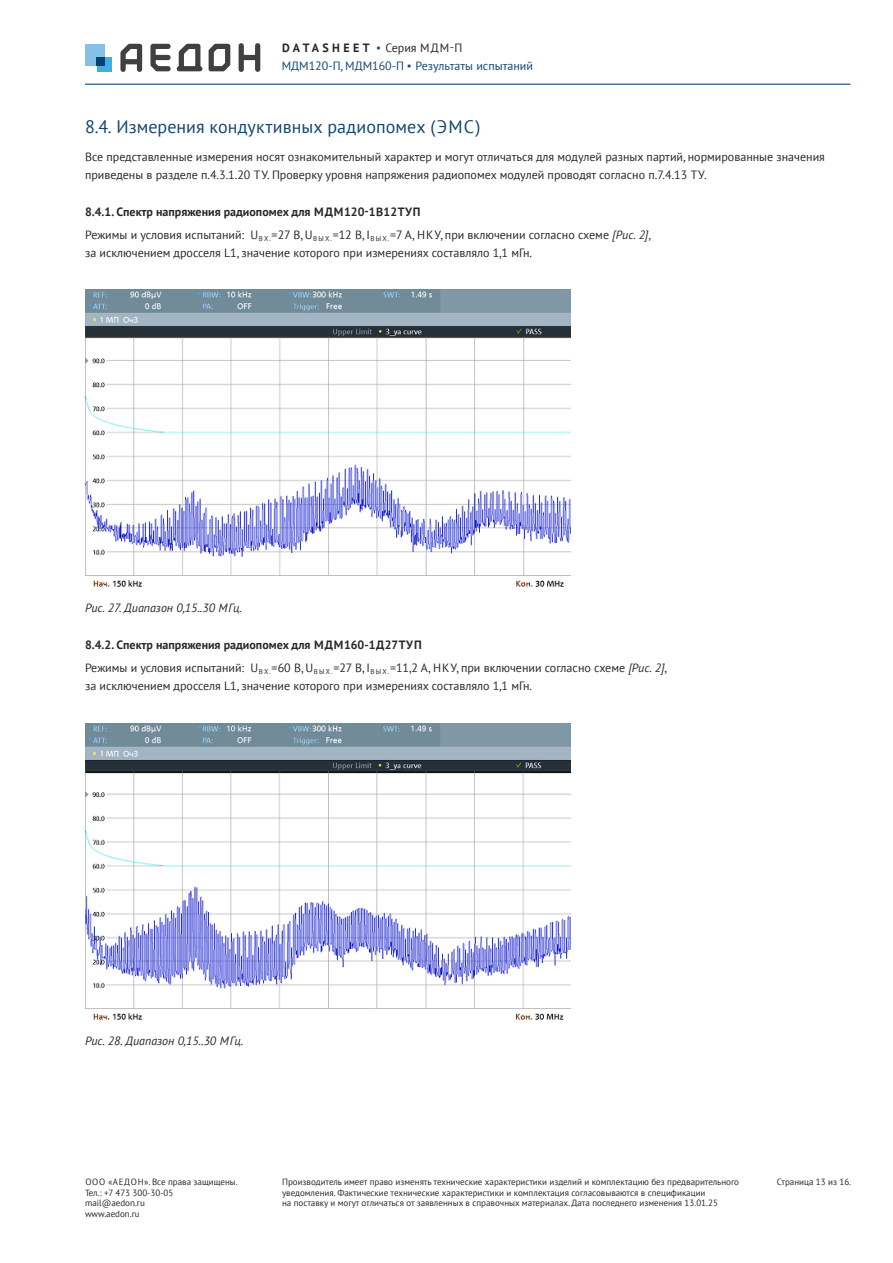
<style>
.page{position:relative;width:893px;height:1263px;background:#fff}
.page>*{position:absolute;margin:0;border:0;box-sizing:border-box;transform-origin:0 0}
.t1{font:18px "PT Sans";letter-spacing:.005em;color:#144672}
.t2{font:12px/22.2px "PT Sans";color:#282827}
.t3{font:italic 12px "PT Sans";color:#282827}
.t4{font:12px "PT Sans";color:#144672}
.t5{font:9px/10.8px "PT Sans";color:#282827}
.s1{font-weight:700}
.s2{font-family:"Arial";font-weight:900;color:#144672}
.s3{font-family:"Arial";font-weight:900}
.s4{font-style:italic}
</style>
<div class="page">
<hr style="left:85px;top:84px;width:765px;height:1px;background:#144672">
<svg style="left:239px;top:43px;width:21px;height:29px"></svg>
<svg style="left:177px;top:44px;width:25px;height:27px"></svg>
<svg style="left:209px;top:44px;width:21px;height:27px"></svg>
<svg style="left:150px;top:44px;width:21px;height:27px"></svg>
<svg style="left:120px;top:44px;width:22px;height:28px"></svg>
<div style="left:85px;top:44px;width:20px;height:22px;background:#83c1e9"></div>
<div style="left:97px;top:57px;width:14px;height:14px;background:#44ace1"></div>
<div style="left:97px;top:57px;width:8px;height:9px;background:#054371"></div>
<img style="left:85px;top:290px;width:485px;height:297px">
<img style="left:85px;top:723px;width:485px;height:297px">
<p class="t2" style="left:282px;top:36px;width:182px"><span class="s1">DATASHEET</span> <span class="s2">▪</span> Серия МДМ-П</p>
<p class="t4" style="left:282px;top:58px;width:253px">МДМ120-П, МДМ160-П <span class="s3">▪</span> Результаты испытаний</p>
<h1 class="t1" style="left:85px;top:115px;width:397px">8.4. Измерения кондуктивных радиопомех (ЭМС)</h1>
<p class="t2" style="left:85px;top:148px;width:741px;line-height:18px">Все представленные измерения носят ознакомительный характер и могут отличаться для модулей разных партий, нормированные значения приведены в разделе п.4.3.1.20 ТУ. Проверку уровня напряжения радиопомех модулей проводят согласно п.7.4.13 ТУ.</p>
<p class="t2" style="left:85px;top:201px;width:567px"><span class="s1">8.4.1. Спектр напряжения радиопомех для МДМ120-1В12ТУП<br></span>Режимы и условия испытаний: U<sub>В</sub> <sub>Х.</sub>=27 В, U<sub>В</sub> <sub>Ы</sub> <sub>Х.</sub>=12 В, I<sub>В</sub> <sub>Ы</sub> <sub>Х.</sub>=7 A, НКУ, при включении согласно схеме <span class="s4">[Рис. 2]</span>,</p>
<p class="t2" style="left:85px;top:241px;width:449px">за исключением дросселя L1, значение которого при измерениях составляло 1,1 мГн.</p>
<p class="t3" style="left:85px;top:600px;width:159px">Рис. 27. Диапазон 0,15..30 МГц.</p>
<p class="t2" style="left:85px;top:634px;width:583px"><span class="s1">8.4.2. Спектр напряжения радиопомех для МДМ160-1Д27ТУП<br></span>Режимы и условия испытаний: U<sub>В</sub> <sub>Х.</sub>=60 В, U<sub>В</sub> <sub>Ы</sub> <sub>Х.</sub>=27 В, I<sub>В</sub> <sub>Ы</sub> <sub>Х.</sub>=11,2 A, НКУ, при включении согласно схеме <span class="s4">[Рис. 2]</span>,</p>
<p class="t2" style="left:85px;top:674px;width:449px">за исключением дросселя L1, значение которого при измерениях составляло 1,1 мГн.</p>
<p class="t3" style="left:85px;top:1033px;width:160px">Рис. 28. Диапазон 0,15..30 МГц.</p>
<p class="t5" style="left:282px;top:1176px;width:459px">Производитель имеет право изменять технические характеристики изделий и комплектацию без предварительного уведомления. Фактические технические характеристики и комплектация согласовываются в спецификации<br>на поставку и могут отличаться от заявленных в справочных материалах. Дата последнего изменения 13.01.25</p>
<p class="t5" style="left:85px;top:1176px;width:154px">ООО «АЕДОН». Все права защищены.</p>
<p class="t5" style="left:777px;top:1176px;width:76px">Страница 13 из 16.</p>
<p class="t5" style="left:85px;top:1187px;width:90px">Тел.: +7 473 300-30-05 mail@aedon.ru www.aedon.ru</p>
</div>
